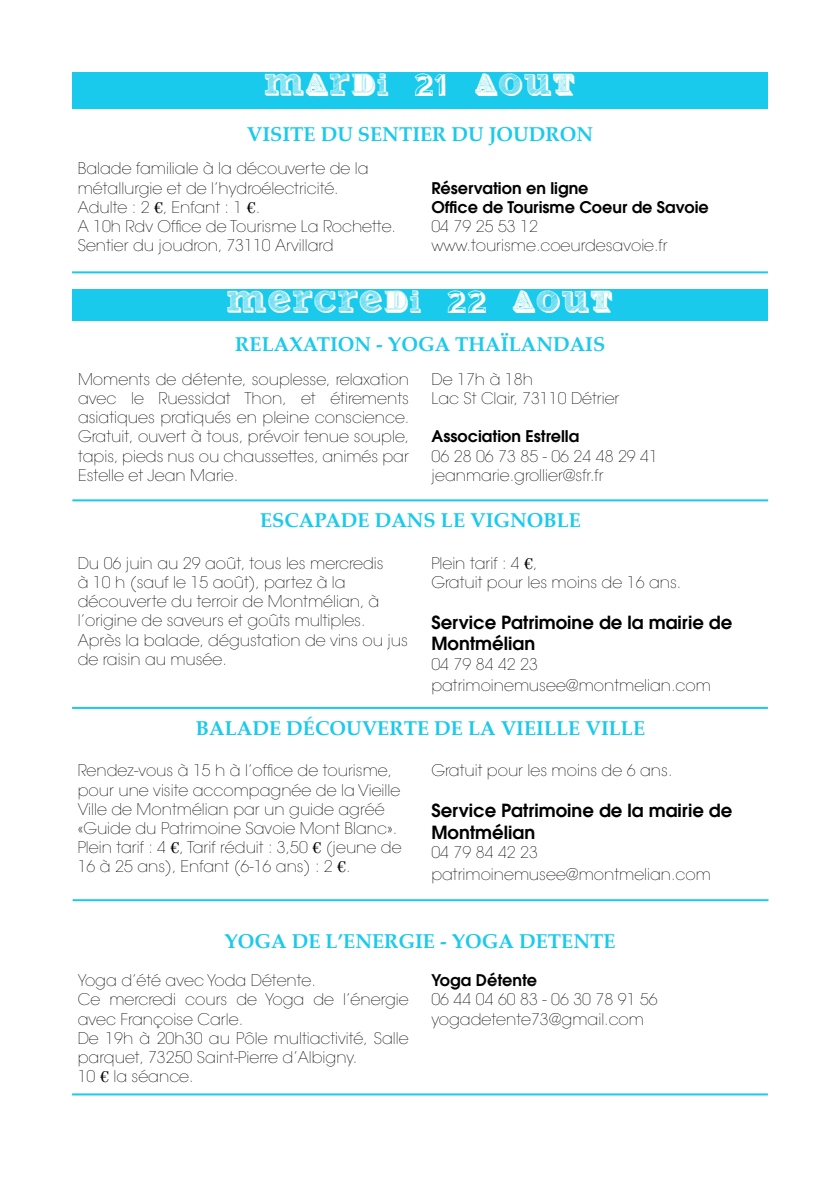
<style>
.page{position:relative;width:840px;height:1191px;background:#fff}
.page>*{position:absolute;margin:0;border:0;box-sizing:border-box;transform-origin:0 0}
.t1{font:32px "Varius Multiplex Personal Edition";color:#fffffc}
.t2{font:700 20px "Palatino Linotype";color:#1acaec}
.t3{font:600 18px/21.6px "Avant Garde";color:#000}
.t4{font:200 16px/19.2px "Avant Garde";color:#000}
.t5{font:600 16px/19.2px "Avant Garde";color:#000}
.s1{font-family:"Century";font-weight:400}
</style>
<div class="page">
<hr style="left:73px;top:899px;width:695px;height:2px;background:#1acaec">
<hr style="left:72px;top:1093px;width:695px;height:2px;background:#1acaec">
<div style="left:72px;top:289px;width:695px;height:31px;background:#1acaec"></div>
<hr style="left:72px;top:499px;width:695px;height:2px;background:#1acaec">
<hr style="left:72px;top:271px;width:695px;height:2px;background:#1acaec">
<div style="left:72px;top:72px;width:695px;height:37px;background:#1acaec"></div>
<hr style="left:72px;top:707px;width:695px;height:2px;background:#1acaec">
<h1 class="t1" style="left:263px;top:71px;width:314px">MARDI 21 AOUT</h1>
<p class="t2" style="left:247px;top:119px;width:347px">VISITE DU SENTIER DU JOUDRON</p>
<p class="t4" style="left:78px;top:159px;width:319px">Balade familiale à la découverte de la métallurgie et de l’hydroélectricité.<br>Adulte : 2 <span class="s1">€</span>, Enfant : 1 <span class="s1">€</span>.<br>A 10h Rdv Office de Tourisme La Rochette.<br>Sentier du joudron, 73110 Arvillard</p>
<p class="t5" style="left:431px;top:178px;width:279px">Réservation en ligne<br>Office de Tourisme Coeur de Savoie</p>
<p class="t4" style="left:431px;top:217px;width:238px">04 79 25 53 12 www.tourisme.coeurdesavoie.fr</p>
<h1 class="t1" style="left:226px;top:288px;width:389px">MERCREDI 22 AOUT</h1>
<p class="t2" style="left:235px;top:330px;width:371px">RELAXATION - YOGA THAÏLANDAIS</p>
<p class="t4" style="left:78px;top:370px;width:333px;text-align:justify">Moments de détente, souplesse, relaxation avec le Ruessidat Thon, et étirements asiatiques pratiqués en pleine conscience.<br>Gratuit, ouvert à tous, prévoir tenue souple, tapis, pieds nus ou chaussettes, animés par Estelle et Jean Marie.</p>
<p class="t4" style="left:431px;top:370px;width:189px">De 17h à 18h<br>Lac St Clair, 73110 Détrier</p>
<p class="t5" style="left:431px;top:427px;width:149px">Association Estrella</p>
<p class="t4" style="left:431px;top:446px;width:228px">06 28 06 73 85 - 06 24 48 29 41 jeanmarie.grollier@sfr.fr</p>
<p class="t2" style="left:260px;top:506px;width:322px">ESCAPADE DANS LE VIGNOBLE</p>
<p class="t4" style="left:78px;top:554px;width:331px">Du 06 juin au 29 août, tous les mercredis<br>à 10 h (sauf le 15 août), partez à la découverte du terroir de Montmélian, à l’origine de saveurs et goûts multiples.<br>Après la balade, dégustation de vins ou jus de raisin au musée.</p>
<p class="t4" style="left:431px;top:554px;width:251px">Plein tarif : 4 <span class="s1">€</span>,<br>Gratuit pour les moins de 16 ans.</p>
<p class="t3" style="left:431px;top:611px;width:302px">Service Patrimoine de la mairie de<br>Montmélian</p>
<p class="t4" style="left:431px;top:653px;width:281px;line-height:21.6px">04 79 84 42 23 patrimoinemusee@montmelian.com</p>
<p class="t2" style="left:196px;top:714px;width:450px">BALADE DÉCOUVERTE DE LA VIEILLE VILLE</p>
<p class="t4" style="left:78px;top:761px;width:325px">Rendez-vous à 15 h à l’office de tourisme, pour une visite accompagnée de la Vieille Ville de Montmélian par un guide agréé «Guide du Patrimoine Savoie Mont Blanc».<br>Plein tarif : 4 <span class="s1">€</span>, Tarif réduit : 3,50 <span class="s1">€</span> (jeune de 16 à 25 ans), Enfant (6-16 ans) : 2 <span class="s1">€</span>.</p>
<p class="t4" style="left:431px;top:761px;width:242px">Gratuit pour les moins de 6 ans.</p>
<p class="t3" style="left:431px;top:799px;width:302px">Service Patrimoine de la mairie de<br>Montmélian</p>
<p class="t4" style="left:431px;top:841px;width:281px;line-height:21.6px">04 79 84 42 23 patrimoinemusee@montmelian.com</p>
<p class="t2" style="left:224px;top:927px;width:392px">YOGA DE L’ENERGIE - YOGA DETENTE</p>
<p class="t4" style="left:78px;top:971px;width:332px">Yoga d’été avec Yoda Détente.<br>Ce mercredi cours de Yoga de l’énergie avec Françoise Carle.<br>De 19h à 20h30 au Pôle multiactivité, Salle parquet, 73250 Saint-Pierre d’Albigny.<br>10 <span class="s1">€</span> la séance.</p>
<p class="t5" style="left:431px;top:970px;width:107px">Yoga Détente</p>
<p class="t4" style="left:431px;top:990px;width:228px">06 44 04 60 83 - 06 30 78 91 56 yogadetente73@gmail.com</p>
</div>
